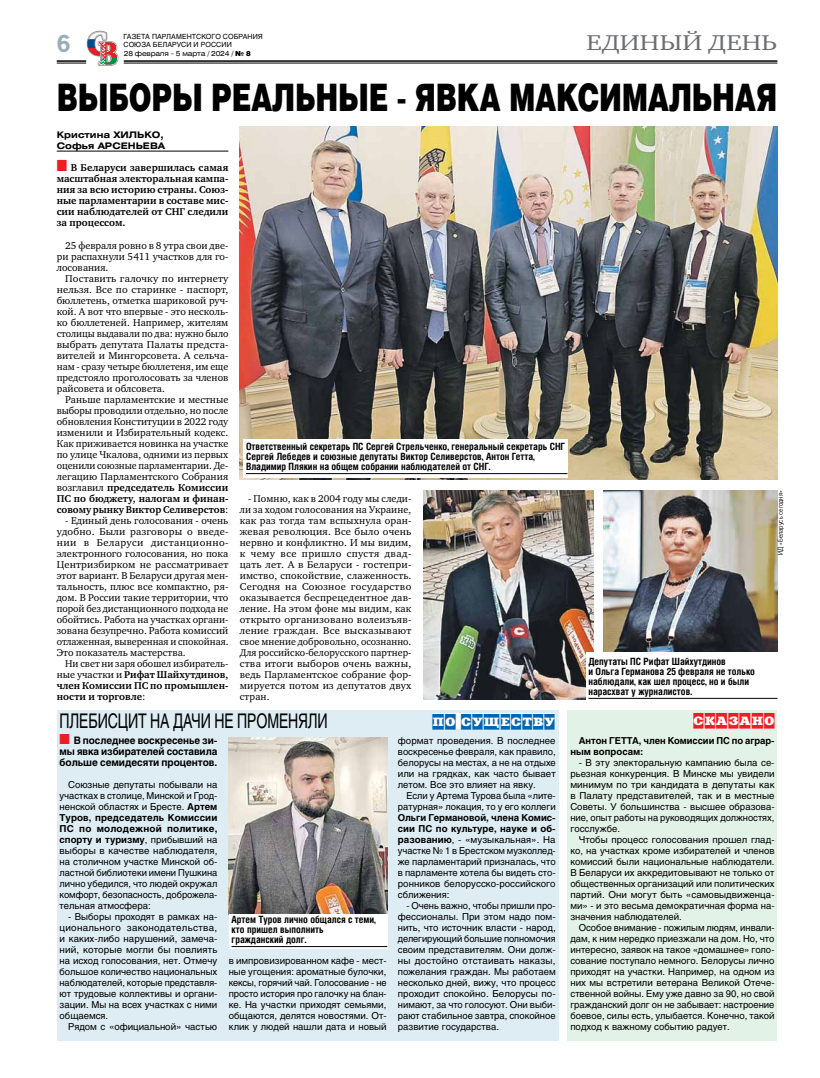
<style>
.page{position:relative;width:820px;height:1078px;background:#fff}
.page>*{position:absolute;margin:0;border:0;box-sizing:border-box;transform-origin:0 0}
.t1{font:900 37.9px "Helios";letter-spacing:-.01em;color:#000;scale:.72 1}
.t2{font:700 24px "Paper Gothic";color:#9aaeb9}
.t3{font:22px "Charter ITC";letter-spacing:.01em;color:#6d6e71;scale:1.2 1}
.t4{font:20px "Helios";letter-spacing:-.01em;color:#000;scale:.7 1}
.t5{font:12px "Xenia Cameo C";letter-spacing:.075em;color:#0066b3;scale:1.2 1}
.t6{font:12px "Xenia Cameo C";letter-spacing:.075em;color:#ed1d24;scale:1.19 1}
.t7{font:10.2px/11px "Charter ITC";color:#000;text-align:justify}
.t8{font:700 10.2px/11px "Charter ITC";color:#000;text-align:justify}
.t9{font:700 10.2px/11px "Helios";letter-spacing:-.005em;color:#000;text-align:justify}
.t10{font:700 10px/10px "Helios Cond";color:#000}
.t11{font:9.5px/11px "Helios";color:#000;text-align:justify}
.t12{font:700 9.5px/11px "Helios";letter-spacing:-.005em;color:#000}
.t13{font:700 9px/11px "Helios Ext";color:#000}
.t14{font:7px/8px "Helios";letter-spacing:.01em;color:#000}
.t15{font:7px "Helios Ext";letter-spacing:-.03em;color:#000}
.t16{font:7px "Paper Gothic";color:#000}
.s1{font-family:"Helios";font-weight:900}
.s2{color:#ed1d24}
.s3{font-weight:700}
.s4{font-weight:400}
</style>
<div class="page">
<hr style="left:124px;top:60px;width:653px;height:2px;background:#000">
<hr style="left:124px;top:63px;width:653px;height:1px;background:#000">
<svg style="left:57px;top:30px;width:62px;height:36px"></svg>
<hr style="left:57px;top:151px;width:171px;height:1px;background:#000">
<div style="left:567px;top:710px;width:210px;height:330px;background:#e3f2e7"></div>
<div style="left:57px;top:710px;width:501px;height:330px;background:#deecf3"></div>
<div style="left:693px;top:713px;width:81px;height:15px;background:#fff"></div>
<div style="left:432px;top:713px;width:122px;height:15px;background:#fff"></div>
<img style="left:603px;top:490px;width:174px;height:162px">
<img style="left:228px;top:737px;width:159px;height:176px">
<img style="left:423px;top:490px;width:170px;height:209px">
<div style="left:585px;top:652px;width:192px;height:51px;background:#fff"></div>
<hr style="left:588px;top:697px;width:189px;height:1px;background:#000">
<div style="left:228px;top:913px;width:159px;height:34px;background:#fff"></div>
<hr style="left:231px;top:945px;width:156px;height:1px;background:#000">
<img style="left:239px;top:126px;width:538px;height:353px">
<div style="left:243px;top:438px;width:324px;height:39px;background:#fff"></div>
<hr style="left:246px;top:473px;width:321px;height:1px;background:#000">
<h2 class="t2" style="left:57px;top:30px;width:15px">6</h2>
<p class="t14" style="left:123px;top:33px;width:141px">газета парламентского собрания союза беларуси и россии</p>
<h3 class="t3" style="left:586px;top:29px;width:160px">ЕДИНЫЙ ДЕНЬ</h3>
<p class="t15" style="left:124px;top:49px;width:128px">28 февраля - 5 марта / 2024 / <span class="s1">№ 8</span></p>
<h1 class="t1" style="left:57px;top:72px;width:1001px">ВЫБОРЫ РЕАЛЬНЫЕ - ЯВКА МАКСИМАЛЬНАЯ</h1>
<p class="t13" style="left:57px;top:130px;width:110px">Кристина ХИЛЬКО,<br>Софья АРСЕНЬЕВА</p>
<p class="t8" style="left:57px;top:162px;width:173px"><span class="s2">■</span> В Беларуси завершилась самая масштабная электоральная кампа&shy;ния за всю историю страны. Союз&shy;ные парламентарии в составе мис&shy;сии наблюдателей от СНГ следили за процессом.</p>
<p class="t7" style="left:57px;top:239px;width:173px;text-indent:9px">25 февраля ровно в 8 утра свои две&shy;ри распахнули 5411 участков для го&shy;лосования.</p>
<p class="t7" style="left:57px;top:272px;width:173px;text-indent:9px">Поставить галочку по интернету нельзя. Все по старинке - паспорт, бюллетень, отметка шариковой руч&shy;кой. А вот что впервые - это несколь&shy;ко бюллетеней. Например, жителям столицы выдавали по два: нужно было выбрать депутата Палаты предста&shy;вителей и Мингорсовета. А сельча&shy;нам - сразу четыре бюллетеня, им еще предстояло проголосовать за членов райсовета и облсовета.</p>
<p class="t7" style="left:57px;top:393px;width:173px;text-indent:9px">Раньше парламентские и местные выборы проводили отдельно, но после обновления Конституции в 2022 году изменили и Избирательный кодекс.<br>Как приживается новинка на участке по улице Чкалова, одними из первых оценили союзные парламентарии. Де&shy;легацию Парламентского Собрания возглавил <span class="s3">председатель Комиссии ПС по бюджету, налогам и финан&shy;совому рынку Виктор Селиверстов</span>:</p>
<p class="t7" style="left:57px;top:514px;width:173px;text-indent:9px">- Единый день голосования - очень удобно. Были разговоры о введе&shy;нии в Беларуси дистанционно&shy;электронного голосования, но пока Центризбирком не рассматривает этот вариант. В Беларуси другая мен&shy;тальность, плюс все компактно, ря&shy;дом. В России такие территории, что порой без дистанционного подхода не обойтись. Работа на участках органи&shy;зована безупречно. Работа комиссий отлаженная, выверенная и спокойная.<br>Это показатель мастерства.</p>
<p class="t8" style="left:57px;top:657px;width:173px;text-indent:9px"><span class="s4">Ни свет ни заря обошел избиратель&shy;ные участки и</span> Рифат Шайхутдинов, член Комиссии ПС по промышлен&shy;ности и торговле<span class="s4">:</span></p>
<p class="t10" style="left:246px;top:441px;width:320px">Ответственный секретарь ПС Сергей Стрельченко, генеральный секретарь СНГ<br>Сергей Лебедев и союзные депутаты Виктор Селиверстов, Антон Гетта,<br>Владимир Плякин на общем собрании наблюдателей от СНГ.</p>
<p class="t7" style="left:240px;top:492px;width:173px;text-indent:9px">- Помню, как в 2004 году мы следи&shy;ли за ходом голосования на Украине, как раз тогда там вспыхнула оран&shy;жевая революция. Все было очень нервно и конфликтно. И мы видим, к чему все пришло спустя двад&shy;цать лет. А в Беларуси - гостепри&shy;имство, спокойствие, слаженность.<br>Сегодня на Союзное государство оказывается беспрецедентное дав&shy;ление. На этом фоне мы видим, как открыто организовано волеизъяв&shy;ление граждан. Все высказывают свое мнение добровольно, осознанно.<br>Для российско-белорусского партнер&shy;ства итоги выборов очень важны, ведь Парламентское собрание фор&shy;мируется потом из депутатов двух стран.</p>
<p class="t16" style="left:776px;top:554px;width:65px;rotate:-90deg">ИД «Беларусь сегодня»</p>
<p class="t10" style="left:588px;top:656px;width:168px">Депутаты ПС Рифат Шайхутдинов<br>и Ольга Германова 25 февраля не только наблюдали, как шел процесс, но и были нарасхват у журналистов.</p>
<h3 class="t4" style="left:60px;top:708px;width:269px">плебисцит НА ДАЧИ НЕ ПРОМЕНЯЛИ</h3>
<p class="t5" style="left:432px;top:713px;width:103px">по существу</p>
<p class="t6" style="left:693px;top:713px;width:70px">СКАЗАНО</p>
<p class="t9" style="left:60px;top:734px;width:159px"><span class="s2">■</span> В последнее воскресенье зи&shy;мы явка избирателей составила больше семидесяти процентов.</p>
<p class="t11" style="left:60px;top:778px;width:159px;text-indent:9px">Союзные депутаты побывали на участках в столице, Минской и Грод&shy;ненской областях и Бресте. <span class="s3">Артем Туров, председатель Комиссии ПС по молодежной политике, спорту и туризму</span>, прибывший на выборы в качестве наблюдателя, на столичном участке Минской об&shy;ластной библиотеки имени Пушкина лично убедился, что людей окружал комфорт, безопасность, доброжела&shy;тельная атмосфера:</p>
<p class="t11" style="left:60px;top:910px;width:159px;text-indent:9px">- Выборы проходят в рамках на&shy;ционального законодательства, и каких-либо нарушений, замеча&shy;ний, которые могли бы повлиять на исход голосования, нет. Отмечу большое количество национальных наблюдателей, которые представля&shy;ют трудовые коллективы и органи&shy;зации. Мы на всех участках с ними общаемся.</p>
<p class="t11" style="left:68px;top:1020px;width:151px">Рядом с «официальной» частью</p>
<p class="t12" style="left:570px;top:734px;width:206px;text-indent:9px">Антон ГЕТТА, член Комиссии ПС по аграр&shy;ным вопросам:</p>
<p class="t11" style="left:570px;top:756px;width:206px;text-indent:9px">- В эту электоральную кампанию была се&shy;рьезная конкуренция. В Минске мы увидели минимум по три кандидата в депутаты как в Палату представителей, так и в местные Советы. У большинства - высшее образова&shy;ние, опыт работы на руководящих должностях, госслужбе.</p>
<p class="t11" style="left:570px;top:833px;width:206px;text-indent:9px">Чтобы процесс голосования прошел глад&shy;ко, на участках кроме избирателей и членов комиссий были национальные наблюдатели.<br>В Беларуси их аккредитовывают не только от общественных организаций или политических партий. Они могут быть «самовыдвиженца&shy;ми» - и это весьма демократичная форма на&shy;значения наблюдателей.</p>
<p class="t11" style="left:570px;top:921px;width:206px;text-indent:9px">Особое внимание - пожилым людям, инвали&shy;дам, к ним нередко приезжали на дом. Но, что интересно, заявок на такое «домашнее» голо&shy;сование поступало немного. Белорусы лично приходят на участки. Например, на одном из них мы встретили ветерана Великой Отече&shy;ственной войны. Ему уже давно за 90, но свой гражданский долг он не забывает: настроение боевое, силы есть, улыбается. Конечно, такой подход к важному событию радует.</p>
<p class="t11" style="left:398px;top:734px;width:159px">формат проведения. В последнее воскресенье февраля, как правило, белорусы на местах, а не на отдыхе или на грядках, как часто бывает летом. Все это влияет на явку.</p>
<p class="t11" style="left:398px;top:789px;width:159px;text-align:right">Если у Артема Турова была «лите&shy;ратурная» локация, то у его коллеги</p>
<p class="t11" style="left:398px;top:811px;width:159px"><span class="s3">Ольги Германовой, члена Комис&shy;сии ПС по культуре, науке и об&shy;разованию</span>, - «музыкальная». На участке № 1 в Брестском музколлед&shy;же парламентарий призналась, что в парламенте хотела бы видеть сто&shy;ронников белорусско-российского сближения:</p>
<p class="t11" style="left:398px;top:899px;width:159px;text-indent:9px">- Очень важно, чтобы пришли про&shy;фессионалы. При этом надо пом&shy;нить, что источник власти - народ, делегирующий большие полномочия своим представителям. Они долж&shy;ны достойно отстаивать наказы, пожелания граждан. Мы работаем несколько дней, вижу, что процесс проходит спокойно. Белорусы по&shy;нимают, за что голосуют. Они выби&shy;рают стабильное завтра, спокойное развитие государства.</p>
<p class="t10" style="left:231px;top:914px;width:146px">Артем Туров лично общался с теми, кто пришел выполнить гражданский долг.</p>
<p class="t11" style="left:229px;top:954px;width:159px">в импровизированном кафе - мест&shy;ные угощения: ароматные булочки, кексы, горячий чай. Голосование - не просто история про галочку на блан&shy;ке. На участки приходят семьями, общаются, делятся новостями. От&shy;клик у людей нашли дата и новый</p>
</div>
